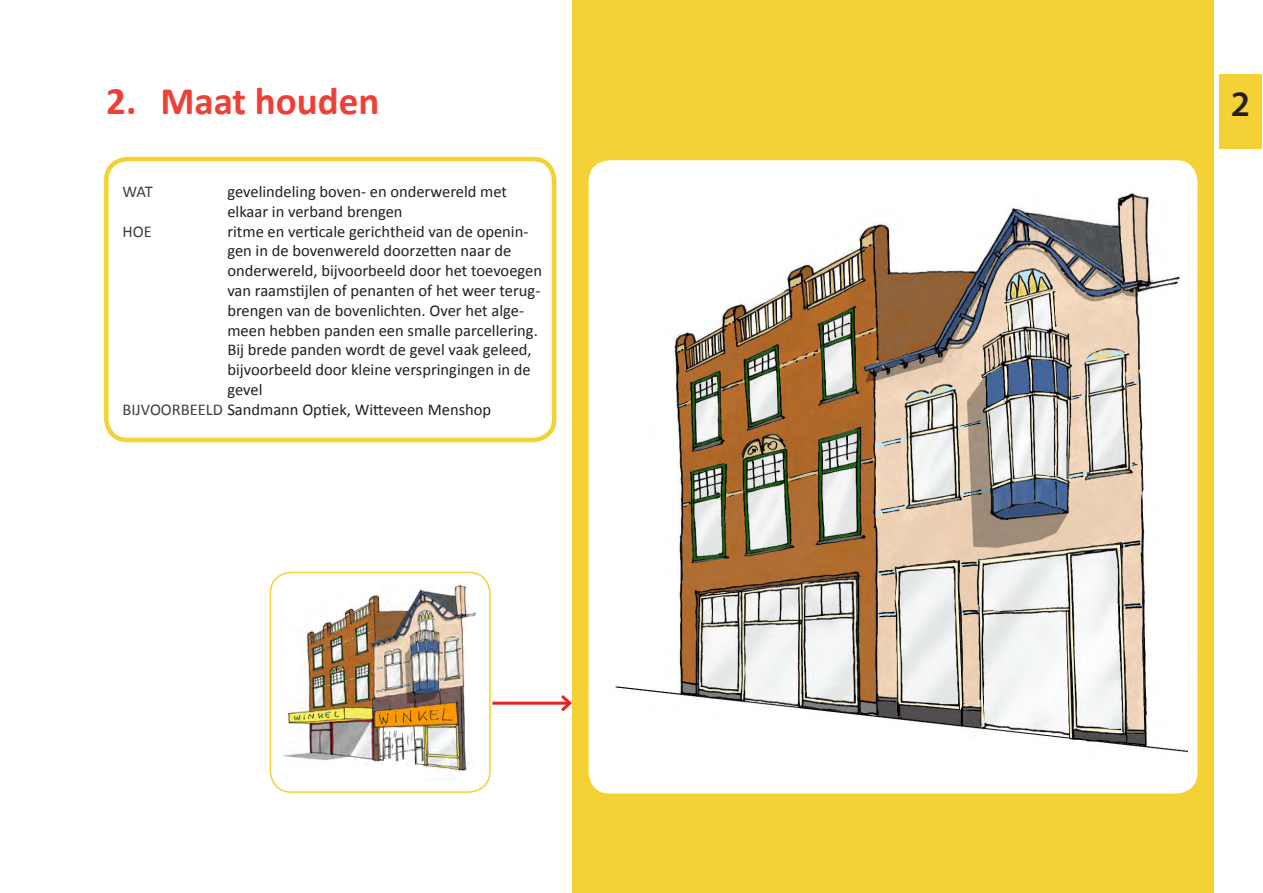
<style>
.page{position:relative;width:1263px;height:893px;background:#fff}
.page>*{position:absolute;margin:0;border:0;box-sizing:border-box;transform-origin:0 0}
.t1{font:700 39px "Calibri";color:#ee4037}
.t2{font:600 36px "Myriad Pro";color:#231f20}
.t3{font:16.5px/19.8px "Calibri";color:#231f20}
.t4{font:16.5px "Calibri";letter-spacing:-.025em;color:#3e3e3f}
.s1{color:#3e3e3f}
</style>
<div class="page">
<div style="left:572px;top:0;width:641px;height:893px;background:#f4d134"></div>
<div style="left:589px;top:160px;width:608px;height:634px;background:#fff;border-radius:21px"></div>
<div style="left:104px;top:157px;width:452px;height:285px;border:4px solid #f4d134;border-radius:21px"></div>
<div style="left:1219px;top:74px;width:43px;height:75px;background:#f4d134"></div>
<img style="left:283px;top:584px;width:193px;height:188px">
<img style="left:615px;top:192px;width:572px;height:561px">
<hr style="left:492px;top:702px;width:78px;height:3px;background:#e61f24">
<svg style="left:558px;top:695px;width:14px;height:17px"></svg>
<div style="left:270px;top:572px;width:221px;height:221px;border:2px solid #f4d134;border-radius:21px"></div>
<p class="t1" style="left:106px;top:76px;width:274px">2. Maat houden</p>
<p class="t2" style="left:1231px;top:81px;width:21px">2</p>
<p class="t3" style="left:227px;top:182px;width:281px">gevelindeling boven- en onderwereld met elkaar in verband brengen</p>
<p class="t3" style="left:227px;top:221px;width:316px">ritme en verticale gerichtheid van de openin&shy;gen in de bovenwereld doorzetten naar de onderwereld, bijvoorbeeld door het toevoegen van raamstijlen of penanten of het weer terug&shy;brengen van de bovenlichten. Over het alge&shy;meen hebben panden een smalle parcellering.<br>Bij brede panden wordt de gevel vaak geleed, bijvoorbeeld door kleine verspringingen in de gevel</p>
<p class="t3" style="left:123px;top:399px;width:370px"><span class="s1">BIJVOORBEELD</span> Sandmann Optiek, Witteveen Menshop</p>
<p class="t4" style="left:123px;top:181px;width:32px">WAT</p>
<p class="t4" style="left:123px;top:221px;width:31px">HOE</p>
</div>
